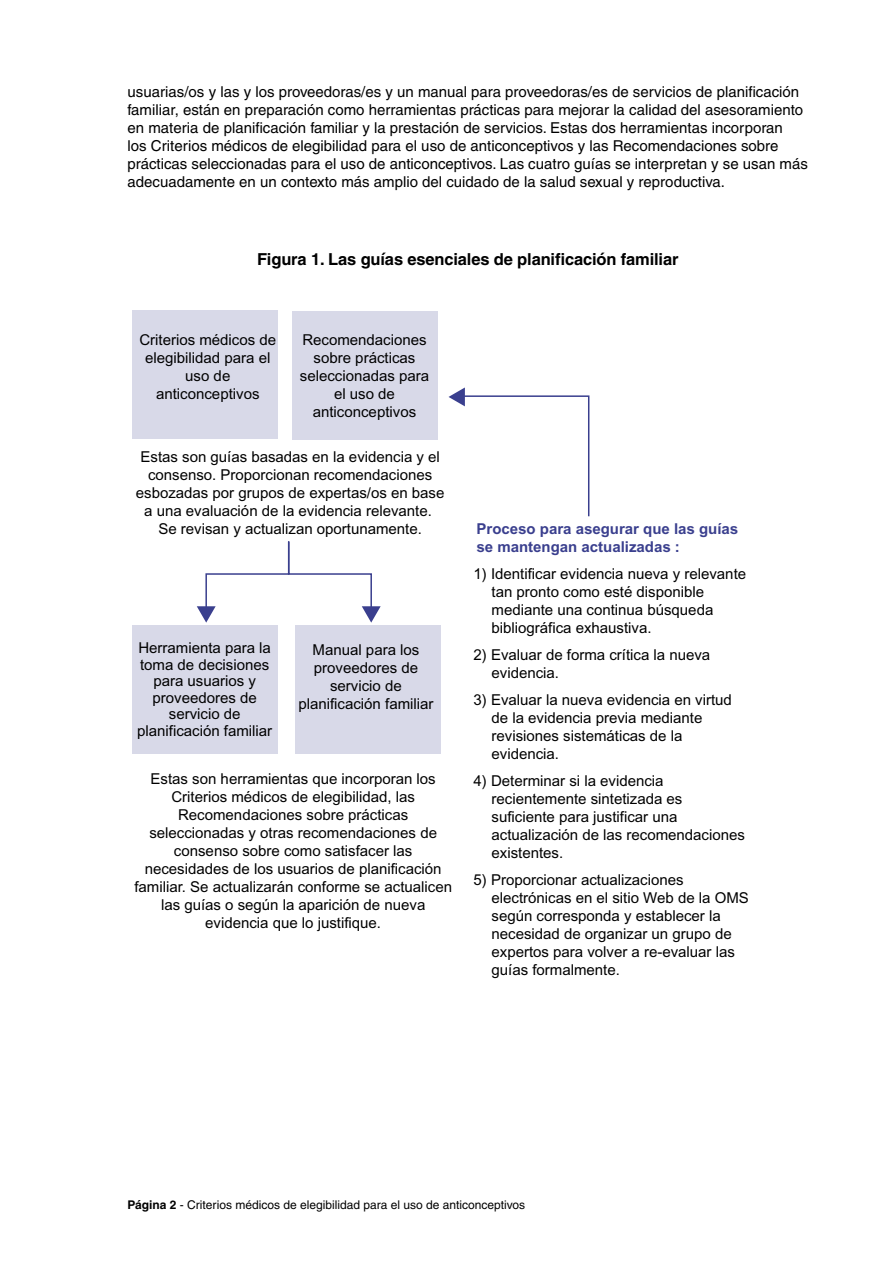
<style>
.page{position:relative;width:893px;height:1263px;background:#fff}
.page>*{position:absolute;margin:0;border:0;box-sizing:border-box;transform-origin:0 0}
.t1{font:700 16.5px "Helvetica";letter-spacing:-.01em;color:#000}
.t2{font:15px/18px "Arial";color:#000;text-align:center}
.t3{font:15px/18px "Helvetica";color:#000}
.t4{font:700 15px/18px "Arial";color:#3a3f8e}
.t5{font:12px "Helvetica";color:#000}
.s1{font-weight:700}
</style>
<div class="page">
<div style="left:296px;top:625px;width:145px;height:128px;background:#d8d9e8"></div>
<div style="left:133px;top:625px;width:145px;height:128px;background:#d8d9e8"></div>
<div style="left:292px;top:311px;width:145px;height:128px;background:#d8d9e8"></div>
<div style="left:133px;top:310px;width:145px;height:128px;background:#d8d9e8"></div>
<svg style="left:197px;top:541px;width:184px;height:82px"></svg>
<svg style="left:449px;top:387px;width:141px;height:130px"></svg>
<p class="t3" style="left:128px;top:82px;width:682px">usuarias/os y las y los proveedoras/es y un manual para proveedoras/es de servicios de planificación familiar, están en preparación como herramientas prácticas para mejorar la calidad del asesoramiento en materia de planificación familiar y la prestación de servicios. Estas dos herramientas incorporan<br>los Criterios médicos de elegibilidad para el uso de anticonceptivos y las Recomendaciones sobre prácticas seleccionadas para el uso de anticonceptivos. Las cuatro guías se interpretan y se usan más adecuadamente en un contexto más amplio del cuidado de la salud sexual y reproductiva.</p>
<p class="t1" style="left:257px;top:249px;width:423px">Figura 1. Las guías esenciales de planificación familiar</p>
<p class="t2" style="left:139px;top:331px;width:138px">Criterios médicos de elegibilidad para el uso de anticonceptivos</p>
<p class="t2" style="left:300px;top:331px;width:131px">Recomendaciones sobre prácticas seleccionadas para el uso de anticonceptivos</p>
<p class="t2" style="left:136px;top:448px;width:310px">Estas son guías basadas en la evidencia y el consenso. Proporcionan recomendaciones esbozadas por grupos de expertas/os en base a una evaluación de la evidencia relevante.<br>Se revisan y actualizan oportunamente.</p>
<p class="t2" style="left:137px;top:640px;width:137px;line-height:16.5px">Herramienta para la toma de decisiones para usuarios y proveedores de servicio de planificación familiar</p>
<p class="t2" style="left:298px;top:640px;width:137px">Manual para los proveedores de servicio de planificación familiar</p>
<p class="t2" style="left:134px;top:770px;width:319px">Estas son herramientas que incorporan los Criterios médicos de elegibilidad, las Recomendaciones sobre prácticas seleccionadas y otras recomendaciones de consenso sobre como satisfacer las necesidades de los usuarios de planificación familiar. Se actualizarán conforme se actualicen las guías o según la aparición de nueva evidencia que lo justifique.</p>
<p class="t4" style="left:476px;top:520px;width:263px">Proceso para asegurar que las guías se mantengan actualizadas :</p>
<p class="t2" style="left:491px;top:565px;width:256px;text-align:left;text-indent:-18px">1) Identificar evidencia nueva y relevante tan pronto como esté disponible mediante una continua búsqueda bibliográfica exhaustiva.</p>
<p class="t2" style="left:491px;top:646px;width:220px;text-align:left;text-indent:-18px">2) Evaluar de forma crítica la nueva evidencia.</p>
<p class="t2" style="left:491px;top:691px;width:242px;text-align:left;text-indent:-18px">3) Evaluar la nueva evidencia en virtud de la evidencia previa mediante revisiones sistemáticas de la evidencia.</p>
<p class="t2" style="left:491px;top:772px;width:255px;text-align:left;text-indent:-18px">4) Determinar si la evidencia recientemente sintetizada es suficiente para justificar una actualización de las recomendaciones existentes.</p>
<p class="t2" style="left:491px;top:871px;width:259px;text-align:left;text-indent:-18px">5) Proporcionar actualizaciones electrónicas en el sitio Web de la OMS según corresponda y establecer la necesidad de organizar un grupo de expertos para volver a re-evaluar las guías formalmente.</p>
<p class="t5" style="left:128px;top:1197px;width:399px"><span class="s1">Página 2</span> - Criterios médicos de elegibilidad para el uso de anticonceptivos</p>
</div>
